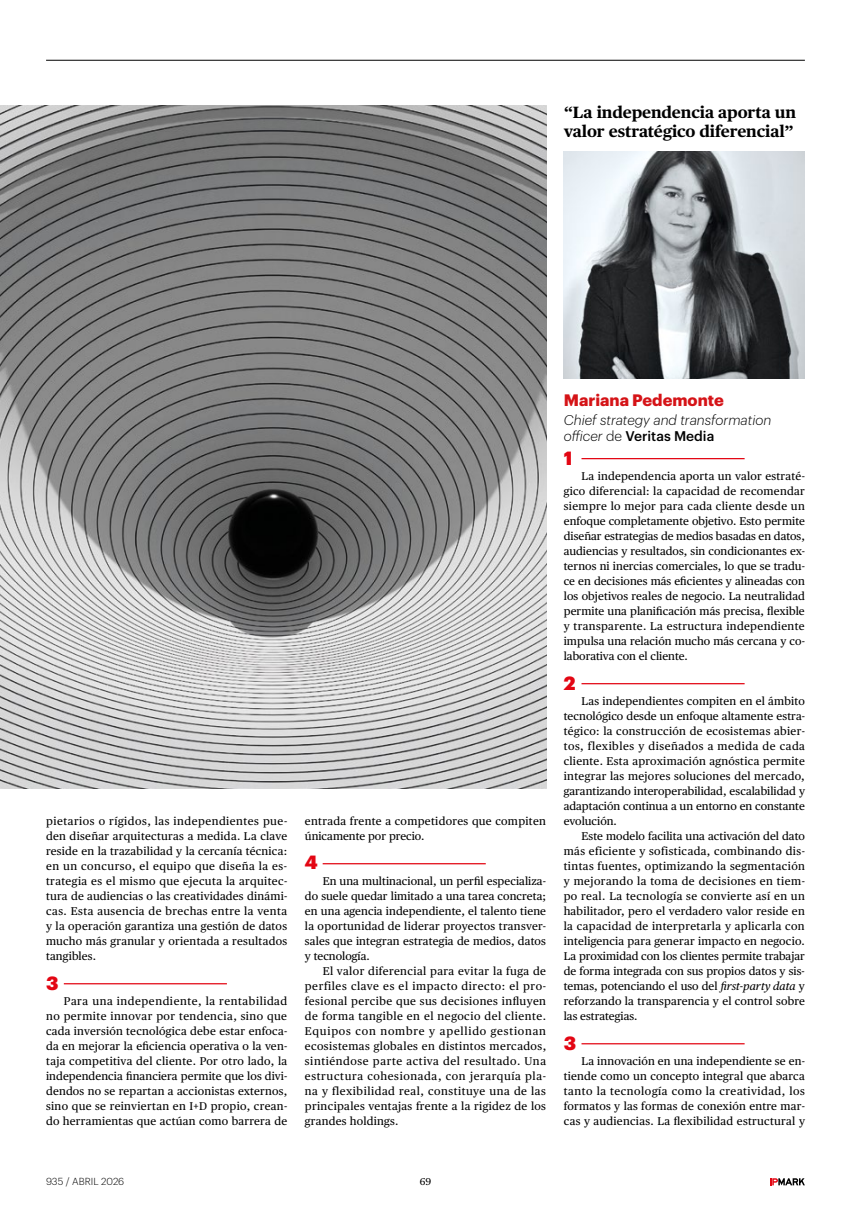
<style>
.page{position:relative;width:851px;height:1205px;background:#fff}
.page>*{position:absolute;margin:0;border:0;box-sizing:border-box;transform-origin:0 0}
.t1{font:900 18.75px "Graphik";color:#e30613}
.t2{font:700 16.25px/18.8px "Publico Text";letter-spacing:-.01em;color:#000}
.t3{font:700 16.25px "Graphik";color:#d51317}
.t4{font:italic 300 13.75px/15.6px "Graphik";color:#000}
.t5{font:11.25px/15px "Publico Text";letter-spacing:.015em;color:#000;text-align:justify}
.t6{font:300 10px "Graphik";color:#000}
.t7{font:10px "Publico Text";color:#000}
.s1{font-style:normal}
.s2{font-weight:500;font-style:normal}
.s3{font-style:italic}
</style>
<div class="page">
<svg style="left:770px;top:1178px;width:34px;height:7px"></svg>
<hr style="left:46px;top:60px;width:758px;height:1px;background:#000">
<hr style="left:581px;top:458px;width:163px;height:1px;background:#e30613">
<hr style="left:581px;top:683px;width:163px;height:1px;background:#e30613">
<hr style="left:581px;top:1043px;width:163px;height:1px;background:#e30613">
<img style="left:563px;top:152px;width:241px;height:227px">
<img style="left:0;top:105px;width:546px;height:683px">
<hr style="left:64px;top:983px;width:163px;height:1px;background:#e30613">
<hr style="left:322px;top:863px;width:163px;height:1px;background:#e30613">
<h2 class="t2" style="left:563px;top:103px;width:234px">“La independencia aporta un valor estratégico diferencial”</h2>
<p class="t5" style="left:46px;top:814px;width:242px">pietarios o rígidos, las independientes pue&shy;den diseñar arquitecturas a medida. La clave reside en la trazabilidad y la cercanía técnica: en un concurso, el equipo que diseña la es&shy;trategia es el mismo que ejecuta la arquitec&shy;tura de audiencias o las creatividades dinámi&shy;cas. Esta ausencia de brechas entre la venta y la operación garantiza una gestión de datos mucho más granular y orientada a resultados tangibles.</p>
<h1 class="t1" style="left:46px;top:969px;width:14px">3</h1>
<p class="t5" style="left:46px;top:994px;width:243px;text-indent:18px">Para una independiente, la rentabilidad no permite innovar por tendencia, sino que cada inversión tecnológica debe estar enfoca&shy;da en mejorar la eficiencia operativa o la ven&shy;taja competitiva del cliente. Por otro lado, la independencia financiera permite que los divi&shy;dendos no se repartan a accionistas externos, sino que se reinviertan en I+D propio, crean&shy;do herramientas que actúan como barrera de</p>
<p class="t5" style="left:305px;top:814px;width:242px">entrada frente a competidores que compiten únicamente por precio.</p>
<h1 class="t1" style="left:305px;top:847px;width:14px">4</h1>
<p class="t5" style="left:305px;top:874px;width:243px;text-indent:18px">En una multinacional, un perfil especializa&shy;do suele quedar limitado a una tarea concreta; en una agencia independiente, el talento tiene la oportunidad de liderar proyectos transver&shy;sales que integran estrategia de medios, datos y tecnología.</p>
<p class="t5" style="left:305px;top:964px;width:243px;text-indent:18px">El valor diferencial para evitar la fuga de perfiles clave es el impacto directo: el pro&shy;fesional percibe que sus decisiones influyen de forma tangible en el negocio del cliente.<br>Equipos con nombre y apellido gestionan ecosistemas globales en distintos mercados, sintiéndose parte activa del resultado. Una estructura cohesionada, con jerarquía pla&shy;na y flexibilidad real, constituye una de las principales ventajas frente a la rigidez de los grandes holdings.</p>
<h2 class="t3" style="left:563px;top:387px;width:162px">Mariana Pedemonte</h2>
<p class="t4" style="left:563px;top:411px;width:209px">Chief strategy and transformation officer <span class="s1">de</span> <span class="s2">Veritas Media</span></p>
<h1 class="t1" style="left:563px;top:444px;width:10px">1</h1>
<p class="t5" style="left:563px;top:469px;width:243px;text-indent:18px">La independencia aporta un valor estraté&shy;gico diferencial: la capacidad de recomendar siempre lo mejor para cada cliente desde un enfoque completamente objetivo. Esto permite diseñar estrategias de medios basadas en datos, audiencias y resultados, sin condicionantes ex&shy;ternos ni inercias comerciales, lo que se tradu&shy;ce en decisiones más eficientes y alineadas con los objetivos reales de negocio. La neutralidad permite una planificación más precisa, flexible y transparente. La estructura independiente impulsa una relación mucho más cercana y co&shy;laborativa con el cliente.</p>
<h1 class="t1" style="left:563px;top:669px;width:13px">2</h1>
<p class="t5" style="left:563px;top:694px;width:243px;text-indent:18px">Las independientes compiten en el ámbito tecnológico desde un enfoque altamente estra&shy;tégico: la construcción de ecosistemas abier&shy;tos, flexibles y diseñados a medida de cada cliente. Esta aproximación agnóstica permite integrar las mejores soluciones del mercado, garantizando interoperabilidad, escalabilidad y adaptación continua a un entorno en constante evolución.</p>
<p class="t5" style="left:563px;top:829px;width:243px;text-indent:18px">Este modelo facilita una activación del dato más eficiente y sofisticada, combinando dis&shy;tintas fuentes, optimizando la segmentación y mejorando la toma de decisiones en tiem&shy;po real. La tecnología se convierte así en un habilitador, pero el verdadero valor reside en la capacidad de interpretarla y aplicarla con inteligencia para generar impacto en negocio.<br>La proximidad con los clientes permite trabajar de forma integrada con sus propios datos y sis&shy;temas, potenciando el uso del <span class="s3">first-party data</span> y reforzando la transparencia y el control sobre las estrategias.</p>
<h1 class="t1" style="left:563px;top:1029px;width:14px">3</h1>
<p class="t5" style="left:563px;top:1054px;width:243px;text-indent:18px">La innovación en una independiente se en&shy;tiende como un concepto integral que abarca tanto la tecnología como la creatividad, los formatos y las formas de conexión entre mar&shy;cas y audiencias. La flexibilidad estructural y</p>
<p class="t6" style="left:46px;top:1174px;width:80px">935 / ABRIL 2026</p>
<p class="t7" style="left:420px;top:1176px;width:13px">69</p>
</div>
